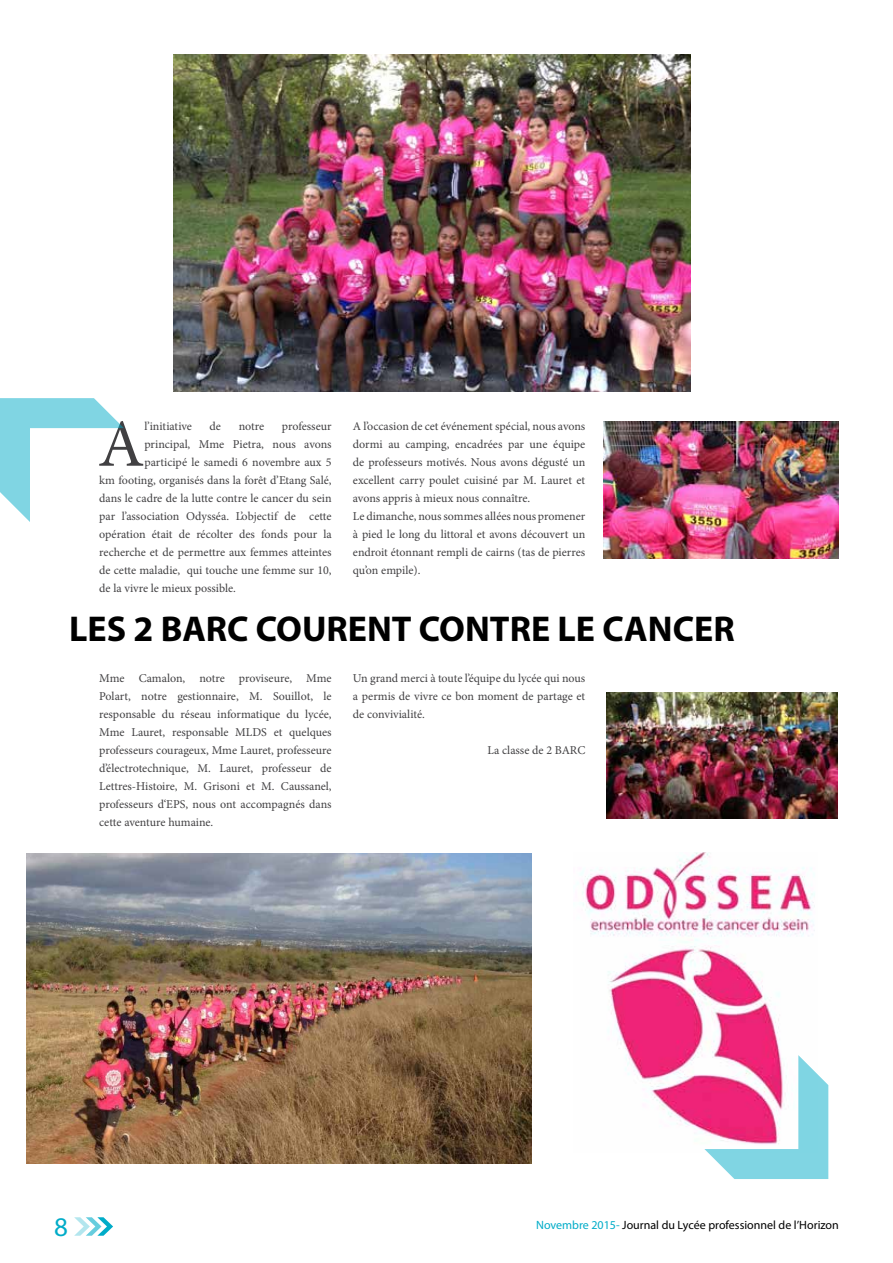
<style>
.page{position:relative;width:893px;height:1263px;background:#fff}
.page>*{position:absolute;margin:0;border:0;box-sizing:border-box;transform-origin:0 0}
.t1{font:67.35px "Minion Pro";color:#414042}
.t2{font:700 36px "Myriad Pro";color:#000}
.t3{font:27px "Myriad Pro";color:#00acc8}
.t4{font:12px/18px "Minion Pro";color:#414042;text-align:justify}
.t5{font:12px "Myriad Pro";color:#000}
.s1{color:#00acc8}
</style>
<div class="page">
<svg style="left:74px;top:1217px;width:39px;height:19px"></svg>
<img style="left:577px;top:852px;width:238px;height:289px">
<img style="left:173px;top:54px;width:517px;height:337px">
<img style="left:26px;top:853px;width:505px;height:310px">
<svg style="left:0;top:398px;width:124px;height:124px"></svg>
<svg style="left:704px;top:1055px;width:124px;height:124px"></svg>
<img style="left:604px;top:421px;width:235px;height:137px">
<img style="left:607px;top:692px;width:231px;height:126px">
<h1 class="t1" style="left:98px;top:399px;width:48px">A</h1>
<p class="t4" style="left:144px;top:417px;width:49px">l’initiative</p>
<p class="t4" style="left:210px;top:417px;width:13px">de</p>
<p class="t4" style="left:239px;top:417px;width:27px">notre</p>
<p class="t4" style="left:282px;top:417px;width:51px">professeur</p>
<p class="t4" style="left:144px;top:435px;width:189px">principal, Mme Pietra, nous avons</p>
<p class="t4" style="left:144px;top:453px;width:189px">participé le samedi 6 novembre aux 5</p>
<p class="t4" style="left:99px;top:471px;width:234px">km footing, organisés dans la forêt d’Etang Salé,</p>
<p class="t4" style="left:99px;top:489px;width:234px">dans le cadre de la lutte contre le cancer du sein</p>
<p class="t4" style="left:99px;top:507px;width:234px">par l’association Odysséa. L’objectif de cette</p>
<p class="t4" style="left:99px;top:525px;width:234px">opération était de récolter des fonds pour la</p>
<p class="t4" style="left:99px;top:543px;width:234px">recherche et de permettre aux femmes atteintes</p>
<p class="t4" style="left:99px;top:561px;width:234px">de cette maladie, qui touche une femme sur 10,</p>
<p class="t4" style="left:99px;top:579px;width:138px">de la vivre le mieux possible.</p>
<p class="t4" style="left:353px;top:417px;width:234px;text-align:left">A l’occasion de cet événement spécial, nous avons dormi au camping, encadrées par une équipe de professeurs motivés. Nous avons dégusté un excellent carry poulet cuisiné par M. Lauret et avons appris à mieux nous connaître.<br>Le dimanche, nous sommes allées nous promener à pied le long du littoral et avons découvert un endroit étonnant rempli de cairns (tas de pierres qu’on empile).</p>
<h2 class="t2" style="left:69px;top:605px;width:667px">LES 2 BARC COURENT CONTRE LE CANCER</h2>
<p class="t4" style="left:99px;top:669px;width:234px">Mme Camalon, notre proviseure, Mme Polart, notre gestionnaire, M. Souillot, le responsable du réseau informatique du lycée, Mme Lauret, responsable MLDS et quelques professeurs courageux, Mme Lauret, professeure d’électrotechnique, M. Lauret, professeur de Lettres-Histoire, M. Grisoni et M. Caussanel, professeurs d‘EPS, nous ont accompagnés dans cette aventure humaine.</p>
<p class="t4" style="left:353px;top:669px;width:234px">Un grand merci à toute l’équipe du lycée qui nous a permis de vivre ce bon moment de partage et de convivialité.</p>
<p class="t4" style="left:488px;top:741px;width:99px">La classe de 2 BARC</p>
<h3 class="t3" style="left:54px;top:1210px;width:15px">8</h3>
<p class="t5" style="left:536px;top:1218px;width:304px"><span class="s1">Novembre 2015-</span> Journal du Lycée professionnel de l’Horizon</p>
</div>
